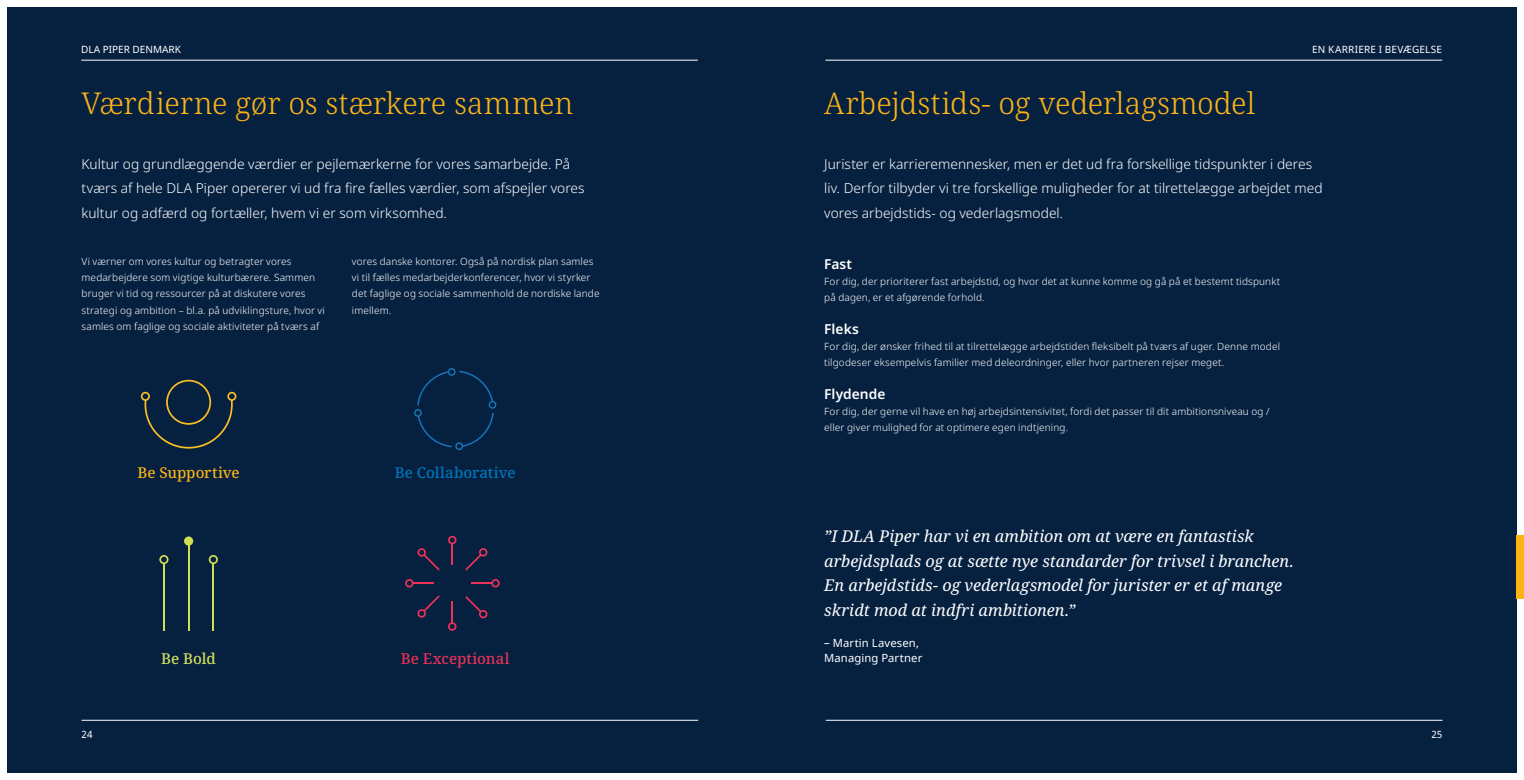
<style>
.page{position:relative;width:1524px;height:780px;background:#fff}
.page>*{position:absolute;margin:0;border:0;box-sizing:border-box;transform-origin:0 0}
.t1{font:300 30px "Noto Serif";letter-spacing:-.005em;color:#fbb316}
.t2{font:italic 16.25px/24.4px "Noto Serif";color:#fff}
.t3{font:500 15px "Noto Serif";color:#0076be}
.t4{font:500 15px "Noto Serif";letter-spacing:-.005em;color:#ee3058}
.t5{font:500 15px "Noto Serif";letter-spacing:-.005em;color:#fbb316}
.t6{font:500 15px "Noto Serif";letter-spacing:-.005em;color:#d4e05a}
.t7{font:300 13.75px/24.4px "Noto Sans";color:#fff}
.t8{font:600 13.75px "Noto Sans";letter-spacing:.005em;color:#fff}
.t9{font:11.25px "Noto Sans";letter-spacing:.01em;color:#fff}
.t10{font:300 10px/16.2px "Noto Sans";letter-spacing:.015em;color:#fff}
.t11{font:10px "Noto Sans";letter-spacing:.005em;color:#fff}
</style>
<div class="page">
<div style="left:762px;top:8px;width:755px;height:764px;background:#062140"></div>
<div style="left:7px;top:7px;width:755px;height:765px;background:#062140"></div>
<hr style="left:825px;top:60px;width:617px;height:1px;background:#fff">
<hr style="left:81px;top:60px;width:617px;height:1px;background:#fff">
<hr style="left:826px;top:720px;width:616px;height:1px;background:#fff">
<hr style="left:81px;top:720px;width:617px;height:1px;background:#fff">
<svg style="left:414px;top:368px;width:82px;height:82px"></svg>
<svg style="left:141px;top:380px;width:95px;height:68px"></svg>
<hr style="left:188px;top:544px;width:2px;height:87px;background:#cfde53">
<svg style="left:184px;top:536px;width:9px;height:9px"></svg>
<hr style="left:212px;top:563px;width:2px;height:68px;background:#cfde53">
<svg style="left:209px;top:555px;width:9px;height:9px"></svg>
<hr style="left:163px;top:563px;width:2px;height:68px;background:#cfde53">
<svg style="left:159px;top:555px;width:9px;height:9px"></svg>
<hr style="left:451px;top:543px;width:2px;height:21px;background:#ed3158">
<hr style="left:451px;top:601px;width:2px;height:22px;background:#ed3158">
<hr style="left:471px;top:582px;width:21px;height:2px;background:#ed3158">
<hr style="left:413px;top:582px;width:21px;height:2px;background:#ed3158">
<svg style="left:448px;top:536px;width:8px;height:8px"></svg>
<svg style="left:417px;top:548px;width:23px;height:22px"></svg>
<svg style="left:405px;top:579px;width:8px;height:8px"></svg>
<svg style="left:417px;top:595px;width:23px;height:22px"></svg>
<svg style="left:448px;top:622px;width:8px;height:8px"></svg>
<svg style="left:465px;top:596px;width:22px;height:22px"></svg>
<svg style="left:491px;top:579px;width:9px;height:8px"></svg>
<svg style="left:465px;top:548px;width:22px;height:22px"></svg>
<div style="left:1517px;top:535px;width:7px;height:63px;background:#fbb316"></div>
<p class="t11" style="left:81px;top:42px;width:101px">DLA PIPER DENMARK</p>
<p class="t11" style="left:1312px;top:42px;width:131px">EN KARRIERE I BEVÆGELSE</p>
<p class="t1" style="left:81px;top:82px;width:493px">Værdierne gør os stærkere sammen</p>
<p class="t7" style="left:81px;top:152px;width:505px">Kultur og grundlæggende værdier er pejlemærkerne for vores samarbejde. På tværs af hele DLA Piper opererer vi ud fra fire fælles værdier, som afspejler vores kultur og adfærd og fortæller, hvem vi er som virksomhed.</p>
<p class="t10" style="left:81px;top:253px;width:245px">Vi værner om vores kultur og betragter vores medarbejdere som vigtige kulturbærere. Sammen bruger vi tid og ressourcer på at diskutere vores strategi og ambition – bl.a. på udviklingsture, hvor vi samles om faglige og sociale aktiviteter på tværs af</p>
<p class="t10" style="left:352px;top:253px;width:249px">vores danske kontorer. Også på nordisk plan samles vi til fælles medarbejderkonferencer, hvor vi styrker det faglige og sociale sammenhold de nordiske lande imellem.</p>
<p class="t5" style="left:137px;top:462px;width:104px">Be Supportive</p>
<p class="t3" style="left:395px;top:462px;width:122px">Be Collaborative</p>
<p class="t6" style="left:161px;top:648px;width:56px">Be Bold</p>
<p class="t4" style="left:401px;top:648px;width:110px">Be Exceptional</p>
<p class="t1" style="left:824px;top:82px;width:432px">Arbejdstids- og vederlagsmodel</p>
<p class="t7" style="left:824px;top:152px;width:500px">Jurister er karrieremennesker, men er det ud fra forskellige tidspunkter i deres liv. Derfor tilbyder vi tre forskellige muligheder for at tilrettelægge arbejdet med vores arbejdstids- og vederlagsmodel.</p>
<p class="t8" style="left:824px;top:254px;width:29px">Fast</p>
<p class="t10" style="left:824px;top:273px;width:457px">For dig, der prioriterer fast arbejdstid, og hvor det at kunne komme og gå på et bestemt tidspunkt på dagen, er et afgørende forhold.</p>
<p class="t8" style="left:824px;top:319px;width:36px">Fleks</p>
<p class="t10" style="left:824px;top:338px;width:457px">For dig, der ønsker frihed til at tilrettelægge arbejdstiden fleksibelt på tværs af uger. Denne model tilgodeser eksempelvis familier med deleordninger, eller hvor partneren rejser meget.</p>
<p class="t8" style="left:824px;top:384px;width:63px">Flydende</p>
<p class="t10" style="left:824px;top:403px;width:447px">For dig, der gerne vil have en høj arbejdsintensivitet, fordi det passer til dit ambitionsniveau og / eller giver mulighed for at optimere egen indtjening.</p>
<p class="t2" style="left:824px;top:525px;width:471px">”I DLA Piper har vi en ambition om at være en fantastisk arbejdsplads og at sætte nye standarder for trivsel i branchen.<br>En arbejdstids- og vederlagsmodel for jurister er et af mange skridt mod at indfri ambitionen.”</p>
<p class="t9" style="left:824px;top:635px;width:96px">– Martin Lavesen,</p>
<p class="t9" style="left:824px;top:650px;width:100px">Managing Partner</p>
<p class="t11" style="left:81px;top:727px;width:13px">24</p>
<p class="t11" style="left:1431px;top:727px;width:13px">25</p>
</div>
